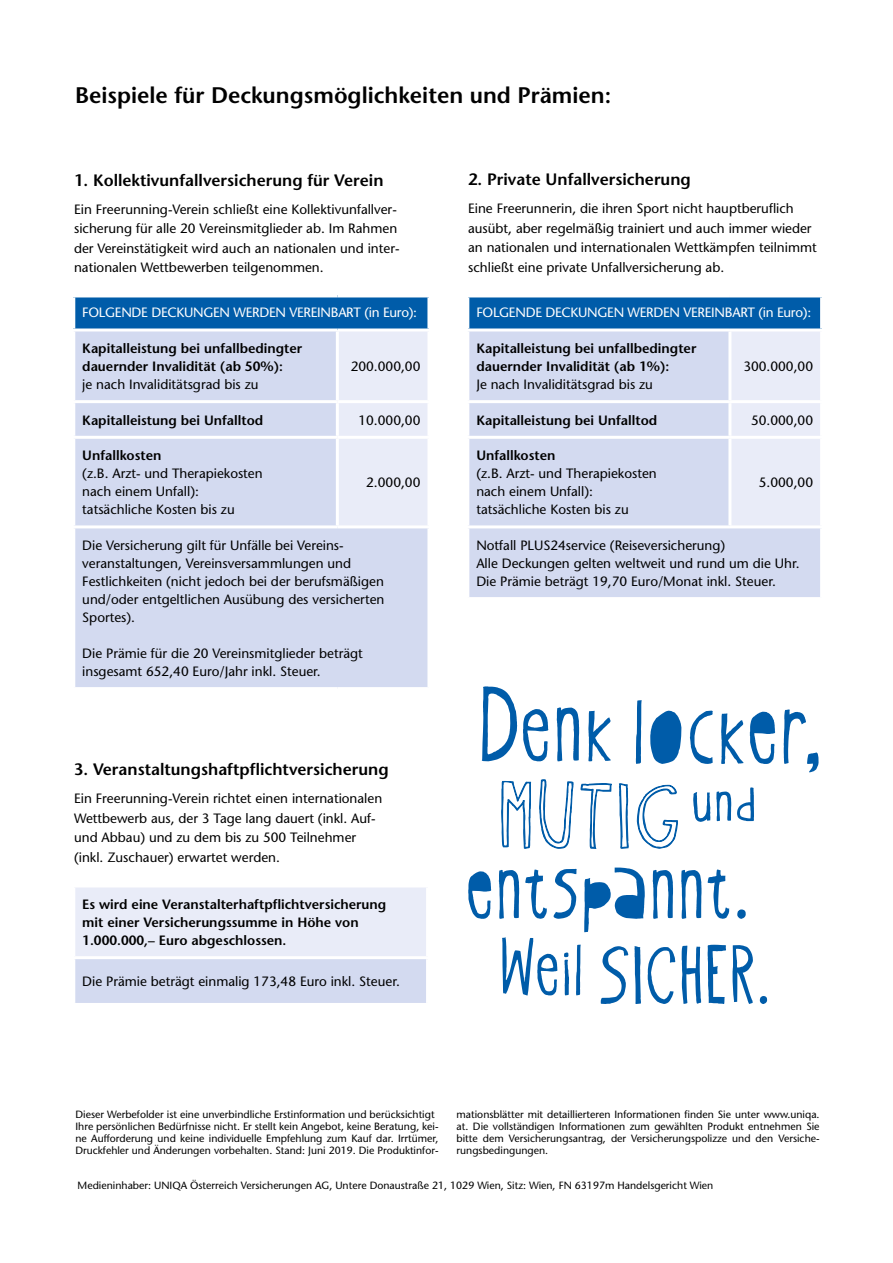
<style>
.page{position:relative;width:893px;height:1263px;background:#fff}
.page>*{position:absolute;margin:0;border:0;box-sizing:border-box;transform-origin:0 0}
.t1{font:118.05px "Oyster Stencil Latin";letter-spacing:.03em;color:#005ca9}
.t2{font:107.1px "Oyster Stencil Latin";letter-spacing:.03em;color:#005ca9}
.t3{font:92.1px "Oyster Latin";letter-spacing:.03em;color:#005ca9}
.t4{font:64.95px "Oyster Latin";color:#005ca9;scale:1.21 1}
.t5{font:600 22.5px "Stone Sans";color:#000}
.t6{font:600 16.5px "Stone Sans";color:#000}
.t7{font:13.5px/18px "Stone Sans";color:#000}
.t8{font:600 13.5px/18px "Stone Sans";color:#000}
.t9{font:13.5px "Stone Sans";letter-spacing:-.02em;color:#fff}
.t10{font:10.5px/12px "Stone Sans";color:#000}
.s1{font-family:"Oyster Latin"}
.s2{font-size:94.05px}
</style>
<div class="page">
<div style="left:74px;top:296px;width:355px;height:34px;background:#005ca9"></div>
<div style="left:75px;top:331px;width:352px;height:356px;background:#d3daf0"></div>
<div style="left:339px;top:331px;width:88px;height:194px;background:#e9ecf8"></div>
<hr style="left:336px;top:403px;width:3px;height:33px;background:#fff">
<hr style="left:336px;top:439px;width:3px;height:86px;background:#fff">
<hr style="left:72px;top:400px;width:265px;height:3px;background:#fff">
<hr style="left:337px;top:400px;width:93px;height:3px;background:#fff">
<hr style="left:72px;top:436px;width:265px;height:3px;background:#fff">
<hr style="left:337px;top:436px;width:93px;height:3px;background:#fff">
<hr style="left:72px;top:525px;width:265px;height:3px;background:#fff">
<hr style="left:337px;top:525px;width:93px;height:3px;background:#fff">
<hr style="left:72px;top:294px;width:265px;height:3px;background:#fff">
<hr style="left:72px;top:297px;width:3px;height:31px;background:#fff">
<hr style="left:337px;top:294px;width:93px;height:3px;background:#fff">
<hr style="left:427px;top:297px;width:3px;height:31px;background:#fff">
<hr style="left:72px;top:328px;width:265px;height:3px;background:#fff">
<hr style="left:337px;top:328px;width:93px;height:3px;background:#fff">
<hr style="left:336px;top:331px;width:3px;height:69px;background:#fff">
<div style="left:468px;top:296px;width:354px;height:34px;background:#005ca9"></div>
<div style="left:469px;top:331px;width:351px;height:266px;background:#d3daf0"></div>
<div style="left:731px;top:331px;width:89px;height:194px;background:#e9ecf8"></div>
<hr style="left:728px;top:403px;width:3px;height:33px;background:#fff">
<hr style="left:728px;top:439px;width:3px;height:86px;background:#fff">
<hr style="left:466px;top:400px;width:264px;height:3px;background:#fff">
<hr style="left:730px;top:400px;width:93px;height:3px;background:#fff">
<hr style="left:466px;top:436px;width:264px;height:3px;background:#fff">
<hr style="left:730px;top:436px;width:93px;height:3px;background:#fff">
<hr style="left:466px;top:525px;width:264px;height:3px;background:#fff">
<hr style="left:730px;top:525px;width:93px;height:3px;background:#fff">
<hr style="left:466px;top:294px;width:264px;height:3px;background:#fff">
<hr style="left:466px;top:297px;width:3px;height:31px;background:#fff">
<hr style="left:730px;top:294px;width:93px;height:3px;background:#fff">
<hr style="left:820px;top:297px;width:3px;height:31px;background:#fff">
<hr style="left:466px;top:328px;width:264px;height:3px;background:#fff">
<hr style="left:730px;top:328px;width:93px;height:3px;background:#fff">
<hr style="left:728px;top:331px;width:3px;height:69px;background:#fff">
<div style="left:74px;top:886px;width:354px;height:72px;background:#e9ecf8"></div>
<div style="left:74px;top:958px;width:354px;height:46px;background:#d3daf0"></div>
<hr style="left:426px;top:959px;width:3px;height:44px;background:#fff">
<hr style="left:72px;top:956px;width:357px;height:3px;background:#fff">
<hr style="left:72px;top:959px;width:3px;height:44px;background:#fff">
<hr style="left:72px;top:1003px;width:357px;height:3px;background:#fff">
<hr style="left:72px;top:884px;width:357px;height:3px;background:#fff">
<hr style="left:72px;top:887px;width:3px;height:69px;background:#fff">
<hr style="left:426px;top:887px;width:3px;height:69px;background:#fff">
<svg style="left:501px;top:780px;width:30px;height:69px"></svg>
<svg style="left:539px;top:779px;width:35px;height:70px"></svg>
<svg style="left:580px;top:783px;width:32px;height:66px"></svg>
<svg style="left:619px;top:783px;width:10px;height:66px"></svg>
<svg style="left:637px;top:785px;width:41px;height:64px"></svg>
<h3 class="t5" style="left:75px;top:82px;width:538px">Beispiele für Deckungsmöglichkeiten und Prämien:</h3>
<p class="t6" style="left:74px;top:170px;width:311px">1. Kollektivunfallversicherung für Verein</p>
<p class="t7" style="left:74px;top:199px;width:327px;line-height:19.5px">Ein Freerunning-Verein schließt eine Kollektivunfallver&shy;sicherung für alle 20 Vereinsmitglieder ab. Im Rahmen der Vereinstätigkeit wird auch an nationalen und inter&shy;nationalen Wettbewerben teilgenommen.</p>
<p class="t9" style="left:82px;top:304px;width:336px">FOLGENDE DECKUNGEN WERDEN VEREINBART (in Euro):</p>
<p class="t8" style="left:82px;top:339px;width:222px">Kapitalleistung bei unfallbedingter dauernder Invalidität (ab 50%):</p>
<p class="t7" style="left:82px;top:375px;width:178px">je nach Invaliditätsgrad bis zu</p>
<p class="t7" style="left:351px;top:357px;width:71px">200.000,00</p>
<p class="t8" style="left:82px;top:411px;width:182px">Kapitalleistung bei Unfalltod</p>
<p class="t7" style="left:358px;top:411px;width:63px">10.000,00</p>
<p class="t8" style="left:82px;top:446px;width:81px">Unfallkosten</p>
<p class="t7" style="left:82px;top:464px;width:182px">(z.B. Arzt- und Therapiekosten nach einem Unfall): tatsächliche Kosten bis zu</p>
<p class="t7" style="left:366px;top:473px;width:56px">2.000,00</p>
<p class="t7" style="left:82px;top:536px;width:304px">Die Versicherung gilt für Unfälle bei Vereins&shy;veranstaltungen, Vereinsversammlungen und Festlichkeiten (nicht jedoch bei der berufsmäßigen und/oder entgeltlichen Ausübung des versicherten Sportes).</p>
<p class="t7" style="left:82px;top:644px;width:282px">Die Prämie für die 20 Vereinsmitglieder beträgt insgesamt 652,40 Euro/Jahr inkl. Steuer.</p>
<p class="t6" style="left:74px;top:759px;width:316px">3. Veranstaltungshaftpflichtversicherung</p>
<p class="t7" style="left:74px;top:789px;width:310px;line-height:19.5px">Ein Freerunning-Verein richtet einen internationalen Wettbewerb aus, der 3 Tage lang dauert (inkl. Auf&shy;und Abbau) und zu dem bis zu 500 Teilnehmer (inkl. Zuschauer) erwartet werden.</p>
<p class="t8" style="left:82px;top:895px;width:306px">Es wird eine Veranstalterhaftpflichtversicherung mit einer Versicherungssumme in Höhe von<br>1.000.000,– Euro abgeschlossen.</p>
<p class="t7" style="left:82px;top:972px;width:319px">Die Prämie beträgt einmalig 173,48 Euro inkl. Steuer.</p>
<p class="t6" style="left:468px;top:169px;width:224px">2. Private Unfallversicherung</p>
<p class="t7" style="left:468px;top:199px;width:350px;line-height:19.5px">Eine Freerunnerin, die ihren Sport nicht hauptberuflich ausübt, aber regelmäßig trainiert und auch immer wieder an nationalen und internationalen Wettkämpfen teilnimmt schließt eine private Unfallversicherung ab.</p>
<p class="t9" style="left:476px;top:304px;width:336px">FOLGENDE DECKUNGEN WERDEN VEREINBART (in Euro):</p>
<p class="t8" style="left:476px;top:339px;width:222px">Kapitalleistung bei unfallbedingter dauernder Invalidität (ab 1%):</p>
<p class="t7" style="left:476px;top:375px;width:178px">Je nach Invaliditätsgrad bis zu</p>
<p class="t7" style="left:743px;top:357px;width:71px">300.000,00</p>
<p class="t8" style="left:476px;top:411px;width:182px">Kapitalleistung bei Unfalltod</p>
<p class="t7" style="left:751px;top:411px;width:63px">50.000,00</p>
<p class="t8" style="left:476px;top:446px;width:81px">Unfallkosten</p>
<p class="t7" style="left:476px;top:464px;width:182px">(z.B. Arzt- und Therapiekosten nach einem Unfall): tatsächliche Kosten bis zu</p>
<p class="t7" style="left:759px;top:473px;width:56px">5.000,00</p>
<p class="t7" style="left:476px;top:536px;width:325px">Notfall PLUS24service (Reiseversicherung)<br>Alle Deckungen gelten weltweit und rund um die Uhr.<br>Die Prämie beträgt 19,70 Euro/Monat inkl. Steuer.</p>
<h1 class="t1" style="left:480px;top:670px;width:344px"><span class="s1">Denk</span> locker,</h1>
<h3 class="t4" style="left:692px;top:769px;width:55px">und</h3>
<h2 class="t2" style="left:466px;top:833px;width:284px">entspannt.</h2>
<h3 class="t3" style="left:500px;top:930px;width:271px"><span class="s2">Weil</span> SICHER.</h3>
<p class="t10" style="left:75px;top:1108px;width:365px">Dieser Werbefolder ist eine unverbindliche Erstinformation und berücksichtigt Ihre persönlichen Bedürfnisse nicht. Er stellt kein Angebot, keine Beratung, kei&shy;ne Aufforderung und keine individuelle Empfehlung zum Kauf dar. Irrtümer, Druckfehler und Änderungen vorbehalten. Stand: Juni 2019. Die Produktinfor-</p>
<p class="t10" style="left:457px;top:1108px;width:365px;text-align:justify">mationsblätter mit detaillierteren Informationen finden Sie unter www.uniqa. at. Die vollständigen Informationen zum gewählten Produkt entnehmen Sie bitte dem Versicherungsantrag, der Versicherungspolizze und den Versiche&shy;rungsbedingungen.</p>
<p class="t10" style="left:78px;top:1179px;width:637px">Medieninhaber: UNIQA Österreich Versicherungen AG, Untere Donaustraße 21, 1029 Wien, Sitz: Wien, FN 63197m Handelsgericht Wien</p>
</div>
